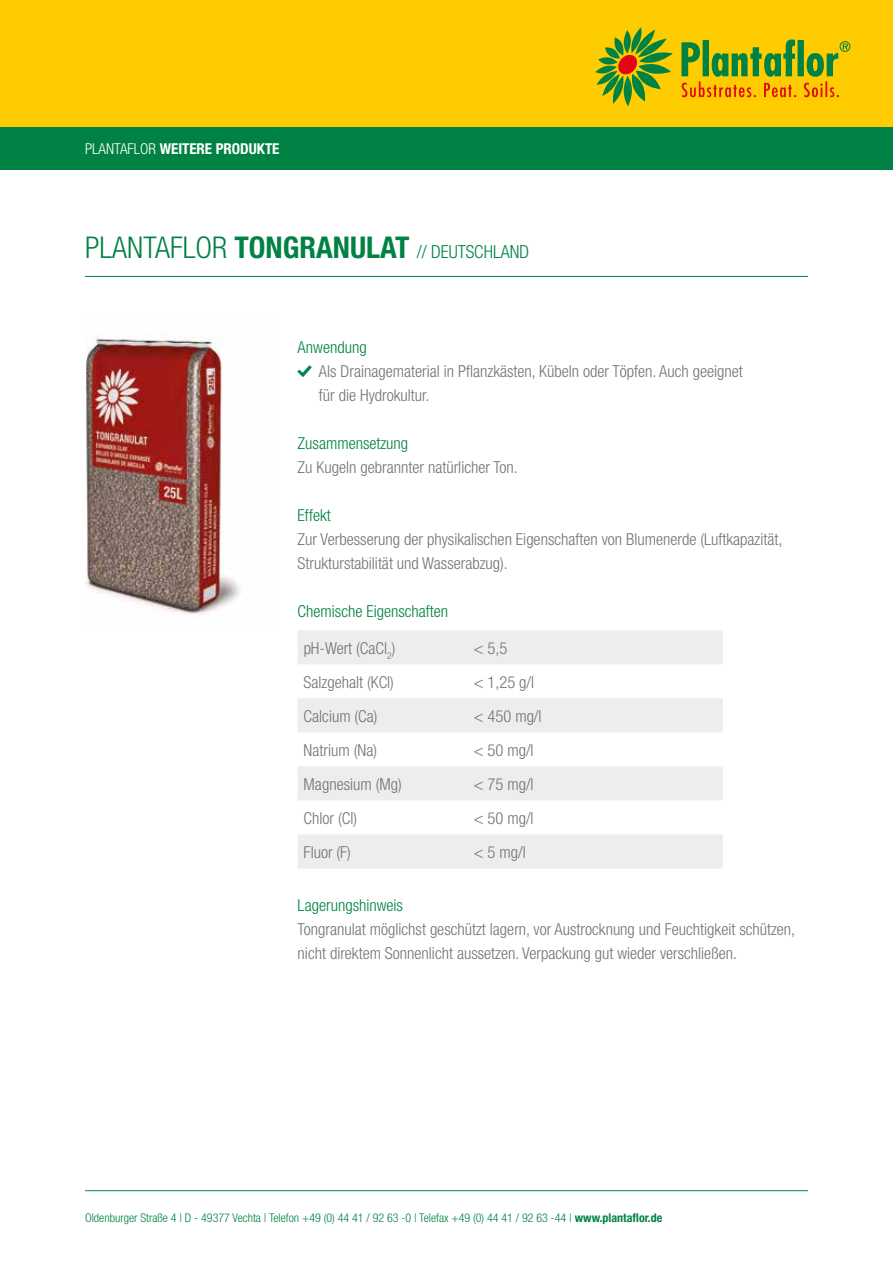
<style>
.page{position:relative;width:893px;height:1263px;background:#fff}
.page>*{position:absolute;margin:0;border:0;box-sizing:border-box;transform-origin:0 0}
.t1{font:300 condensed 18px "Helvetica Neue";color:#008244}
.t2{font:300 condensed 16.5px/24px "Helvetica Neue";color:#747373}
.t3{font:300 condensed 16.5px "Helvetica Neue";color:#008244}
.t4{font:700 condensed 15px "Helvetica Neue";color:#fff}
.t5{font:300 condensed 12px "Helvetica Neue";color:#008244}
.s1{font-weight:300}
.s2{font-size:30px}
.s3{font-weight:700;font-size:30px}
.s4{font-weight:700}
</style>
<div class="page">
<div style="left:0;top:0;width:893px;height:128px;background:#fc0"></div>
<svg style="left:595px;top:27px;width:78px;height:79px"></svg>
<svg style="left:681px;top:39px;width:169px;height:58px"></svg>
<div style="left:0;top:128px;width:893px;height:42px;background:#008244"></div>
<hr style="left:85px;top:1190px;width:723px;height:1px;background:#008244">
<hr style="left:85px;top:276px;width:723px;height:1px;background:#008244">
<svg style="left:298px;top:630px;width:425px;height:238px;fill:#ededed"></svg>
<img style="left:85px;top:334px;width:155px;height:281px">
<p class="t4" style="left:85px;top:140px;width:196px"><span class="s1">PLANTAFLOR</span> WEITERE PRODUKTE</p>
<p class="t1" style="left:85px;top:241px;width:445px"><span class="s2">PLANTAFLOR</span> <span class="s3">TONGRANULAT</span> // DEUTSCHLAND</p>
<p class="t3" style="left:298px;top:338px;width:71px">Anwendung</p>
<p class="t2" style="left:319px;top:359px;width:425px">Als Drainagematerial in Pflanzkästen, Kübeln oder Töpfen. Auch geeignet für die Hydrokultur.</p>
<p class="t3" style="left:298px;top:434px;width:112px">Zusammensetzung</p>
<p class="t2" style="left:298px;top:455px;width:222px">Zu Kugeln gebrannter natürlicher Ton.</p>
<p class="t3" style="left:298px;top:506px;width:35px">Effekt</p>
<p class="t2" style="left:298px;top:527px;width:486px">Zur Verbesserung der physikalischen Eigenschaften von Blumenerde (Luftkapazität,<br>Strukturstabilität und Wasserabzug).</p>
<p class="t3" style="left:298px;top:602px;width:152px">Chemische Eigenschaften</p>
<p class="t2" style="left:304px;top:636px;width:93px">pH-Wert (CaCl<sub>2</sub>)</p>
<p class="t2" style="left:474px;top:636px;width:35px">&lt; 5,5</p>
<p class="t2" style="left:304px;top:670px;width:92px">Salzgehalt (KCl)</p>
<p class="t2" style="left:474px;top:670px;width:62px">&lt; 1,25 g/l</p>
<p class="t2" style="left:304px;top:704px;width:75px">Calcium (Ca)</p>
<p class="t2" style="left:474px;top:704px;width:69px">&lt; 450 mg/l</p>
<p class="t2" style="left:304px;top:738px;width:75px">Natrium (Na)</p>
<p class="t2" style="left:474px;top:738px;width:61px">&lt; 50 mg/l</p>
<p class="t2" style="left:304px;top:772px;width:100px">Magnesium (Mg)</p>
<p class="t2" style="left:474px;top:772px;width:61px">&lt; 75 mg/l</p>
<p class="t2" style="left:304px;top:806px;width:55px">Chlor (Cl)</p>
<p class="t2" style="left:474px;top:806px;width:61px">&lt; 50 mg/l</p>
<p class="t2" style="left:304px;top:840px;width:49px">Fluor (F)</p>
<p class="t2" style="left:474px;top:840px;width:54px">&lt; 5 mg/l</p>
<p class="t3" style="left:298px;top:896px;width:107px">Lagerungshinweis</p>
<p class="t2" style="left:298px;top:917px;width:499px">Tongranulat möglichst geschützt lagern, vor Austrocknung und Feuchtigkeit schützen, nicht direktem Sonnenlicht aussetzen. Verpackung gut wieder verschließen.</p>
<p class="t5" style="left:85px;top:1210px;width:579px">Oldenburger Straße 4 | D - 49377 Vechta | Telefon +49 (0) 44 41 / 92 63 -0 | Telefax +49 (0) 44 41 / 92 63 -44 | <span class="s4">www.plantaflor.de</span></p>
</div>
